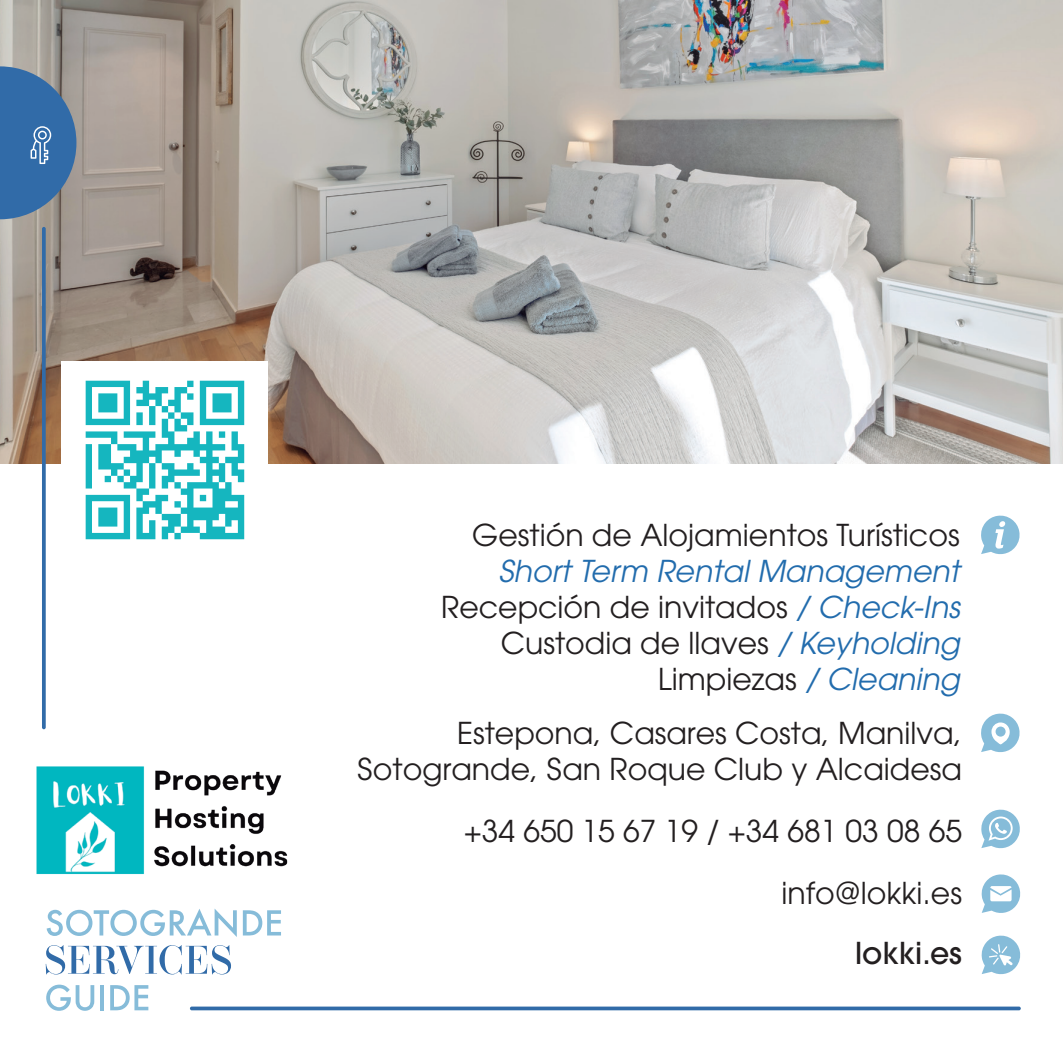
<style>
.page{position:relative;width:1063px;height:1063px;background:#fff}
.page>*{position:absolute;margin:0;border:0;box-sizing:border-box;transform-origin:0 0}
.t1{font:30px/36px "ITC Avant Garde Std";color:#231f20;text-align:right}
.t2{font:italic 30px/36px "ITC Avant Garde Std";color:#226cad;text-align:right}
.t3{font:500 30px "ITC Avant Garde Std";color:#231f20}
.s1{font-style:normal;color:#231f20}
</style>
<div class="page">
<img style="left:0;top:0;width:1063px;height:464px">
<svg style="left:981px;top:515px;width:39px;height:40px"></svg>
<svg style="left:981px;top:874px;width:40px;height:39px"></svg>
<svg style="left:981px;top:713px;width:39px;height:39px"></svg>
<svg style="left:981px;top:935px;width:40px;height:40px"></svg>
<svg style="left:981px;top:809px;width:39px;height:40px"></svg>
<img style="left:36px;top:766px;width:252px;height:109px">
<div style="left:62px;top:361px;width:206px;height:206px;background:#fff"></div>
<hr style="left:190px;top:1007px;width:831px;height:3px;background:#316ba8;border-radius:2px">
<svg style="left:42px;top:227px;width:4px;height:502px;background:#3b70a8"></svg>
<svg style="left:47px;top:909px;width:190px;height:28px"></svg>
<svg style="left:243px;top:910px;width:38px;height:26px"></svg>
<svg style="left:46px;top:945px;width:185px;height:29px"></svg>
<svg style="left:46px;top:985px;width:48px;height:26px"></svg>
<hr style="left:100px;top:985px;width:4px;height:25px;background:#86bcd9">
<svg style="left:110px;top:985px;width:38px;height:25px"></svg>
<svg style="left:0;top:66px;width:76px;height:153px;background:#4b77a4"></svg>
<svg style="left:86px;top:381px;width:158px;height:158px"></svg>
<p class="t1" style="left:472px;top:517px;width:489px">Gestión de Alojamientos Turísticos</p>
<p class="t2" style="left:441px;top:553px;width:520px">Short Term Rental Management<br><span class="s1">Recepción de invitados</span> / Check-Ins<br><span class="s1">Custodia de llaves</span> / Keyholding<br><span class="s1">Limpiezas</span> / Cleaning</p>
<p class="t1" style="left:357px;top:714px;width:606px">Estepona, Casares Costa, Manilva,<br>Sotogrande, San Roque Club y Alcaidesa</p>
<p class="t1" style="left:464px;top:799px;width:500px;line-height:62.2px">+34 650 15 67 19 / +34 681 03 08 65 info@lokki.es</p>
<p class="t3" style="left:855px;top:934px;width:108px">lokki.es</p>
</div>
